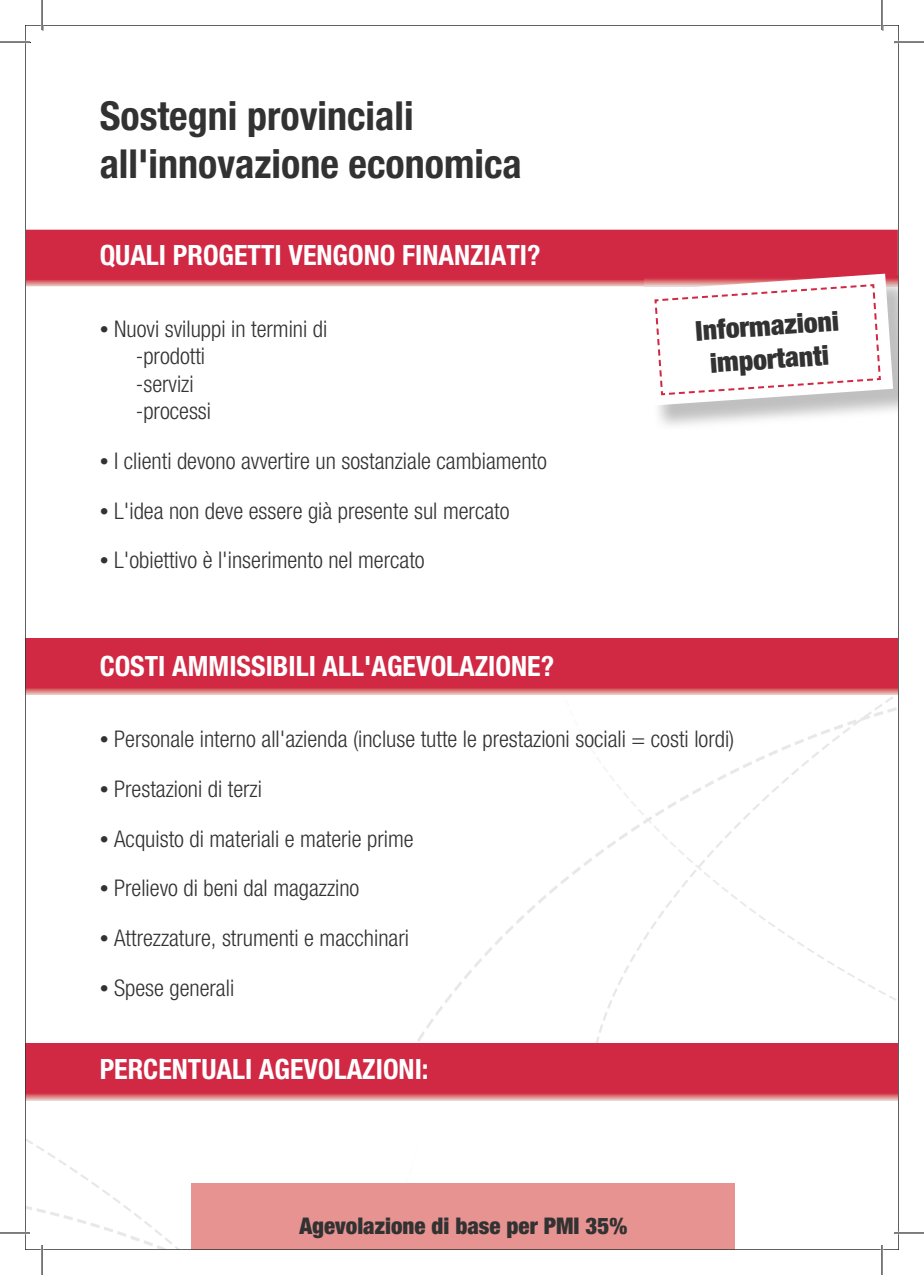
<style>
.page{position:relative;width:924px;height:1275px;background:#fff}
.page>*{position:absolute;margin:0;border:0;box-sizing:border-box;transform-origin:0 0}
.t1{font:700 condensed 40px/48px "Helvetica Neue";color:#323232}
.t2{font:700 condensed 28px "Helvetica Neue";color:#fff}
.t3{font:900 condensed 27.6px/33.2px "Helvetica Neue";color:#323232;text-align:center}
.t4{font:300 condensed 23px/27.6px "Helvetica Neue";color:#323232}
.t5{font:900 condensed 23px "Helvetica Neue";color:#323232}
.s1{font-family:"Adobe Garamond Pro";font-weight:400;font-stretch:normal}
</style>
<div class="page">
<svg style="left:27px;top:1100px;width:357px;height:1px"></svg>
<svg style="left:408px;top:694px;width:488px;height:349px"></svg>
<svg style="left:27px;top:1139px;width:151px;height:109px"></svg>
<svg style="left:27px;top:230px;width:869px;height:56px;background:#d22f49"></svg>
<svg style="left:27px;top:638px;width:869px;height:56px;background:#d2314a"></svg>
<svg style="left:27px;top:1043px;width:869px;height:57px;background:#d2324b"></svg>
<svg style="left:642px;top:274px;width:250px;height:132px"></svg>
<div style="left:191px;top:1183px;width:543px;height:66px;background:#e79391"></div>
<hr style="left:0;top:1231px;width:30px;height:3px;background:#fff">
<hr style="left:41px;top:1245px;width:2px;height:30px;background:#fff">
<hr style="left:0;top:42px;width:30px;height:1px;background:#000">
<hr style="left:893px;top:42px;width:30px;height:1px;background:#000">
<hr style="left:0;top:1232px;width:30px;height:1px;background:#000">
<hr style="left:893px;top:1232px;width:30px;height:1px;background:#000">
<hr style="left:42px;top:0;width:1px;height:30px;background:#000">
<hr style="left:42px;top:1245px;width:1px;height:30px;background:#000">
<hr style="left:881px;top:0;width:1px;height:30px;background:#000">
<hr style="left:881px;top:1245px;width:1px;height:30px;background:#000">
<h1 class="t1" style="left:100px;top:92px;width:423px">Sostegni provinciali all'innovazione economica</h1>
<p class="t2" style="left:100px;top:238px;width:442px">QUALI PROGETTI VENGONO FINANZIATI?</p>
<p class="t4" style="left:136px;top:314px;width:193px;text-indent:-36px"><span class="s1">•</span> Nuovi sviluppi in termini di -prodotti<br>-servizi<br>-processi</p>
<p class="t4" style="left:100px;top:447px;width:448px"><span class="s1">•</span> I clienti devono avvertire un sostanziale cambiamento</p>
<p class="t4" style="left:100px;top:496px;width:411px"><span class="s1">•</span> L'idea non deve essere già presente sul mercato</p>
<p class="t4" style="left:100px;top:546px;width:326px"><span class="s1">•</span> L'obiettivo è l'inserimento nel mercato</p>
<p class="t2" style="left:100px;top:649px;width:456px">COSTI AMMISSIBILI ALL'AGEVOLAZIONE?</p>
<p class="t3" style="left:694px;top:314px;width:145px;rotate:-4deg">Informazioni importanti</p>
<p class="t4" style="left:100px;top:725px;width:636px"><span class="s1">•</span> Personale interno all'azienda (incluse tutte le prestazioni sociali = costi lordi)</p>
<p class="t4" style="left:100px;top:775px;width:164px"><span class="s1">•</span> Prestazioni di terzi</p>
<p class="t4" style="left:100px;top:824px;width:315px"><span class="s1">•</span> Acquisto di materiali e materie prime</p>
<p class="t4" style="left:100px;top:874px;width:261px"><span class="s1">•</span> Prelievo di beni dal magazzino</p>
<p class="t4" style="left:100px;top:924px;width:311px"><span class="s1">•</span> Attrezzature, strumenti e macchinari</p>
<p class="t4" style="left:100px;top:973px;width:136px"><span class="s1">•</span> Spese generali</p>
<p class="t2" style="left:100px;top:1052px;width:330px">PERCENTUALI AGEVOLAZIONI:</p>
<p class="t5" style="left:299px;top:1211px;width:329px">Agevolazione di base per PMI 35%</p>
</div>
